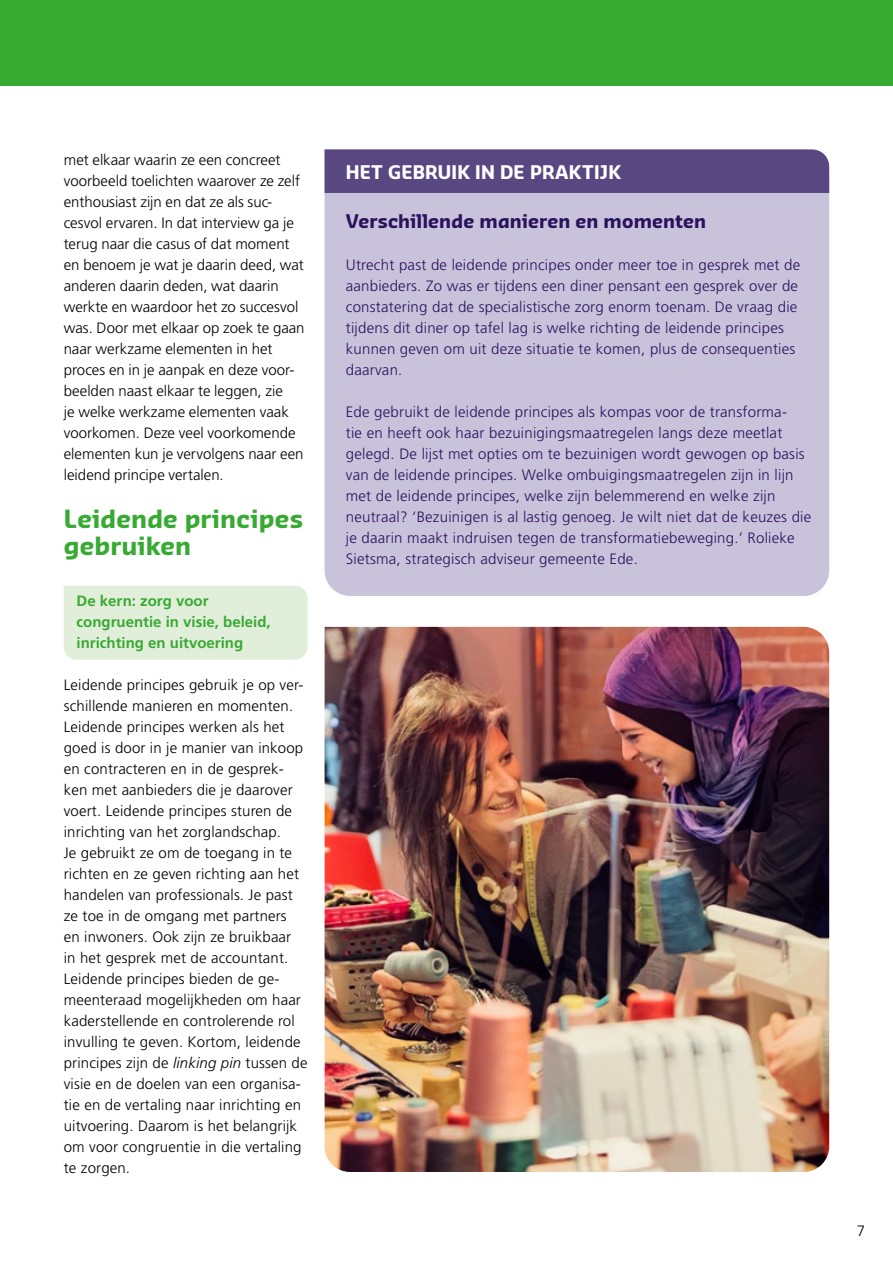
<style>
.page{position:relative;width:893px;height:1263px;background:#fff}
.page>*{position:absolute;margin:0;border:0;box-sizing:border-box;transform-origin:0 0}
.t1{font:700 24px/27px "Sansa Pro";letter-spacing:.01em;color:#37aa32}
.t2{font:700 18px "Sansa Pro";letter-spacing:.01em;color:#2a125c}
.t3{font:700 18px "Sansa Pro";letter-spacing:.01em;color:#fff}
.t4{font:300 15px/21px "Frutiger";letter-spacing:.01em;color:#000}
.t5{font:300 15px/21px "Frutiger";letter-spacing:.015em;color:#2a125c}
.t6{font:700 15px/21px "Frutiger";color:#37aa32}
.s1{font-style:italic}
</style>
<div class="page">
<div style="left:0;top:0;width:893px;height:85px;background:#37aa32"></div>
<div style="left:325px;top:193px;width:504px;height:403px;background:#c8c2db"></div>
<div style="left:325px;top:149px;width:504px;height:44px;background:#594782"></div>
<div style="left:64px;top:586px;width:244px;height:74px;background:#e1eed9"></div>
<img style="left:325px;top:627px;width:504px;height:545px">
<p class="t4" style="left:64px;top:149px;width:242px">met elkaar waarin ze een concreet voorbeeld toelichten waarover ze zelf enthousiast zijn en dat ze als suc&shy;cesvol ervaren. In dat interview ga je terug naar die casus of dat moment en benoem je wat je daarin deed, wat anderen daarin deden, wat daarin werkte en waardoor het zo succesvol was. Door met elkaar op zoek te gaan naar werkzame elementen in het proces en in je aanpak en deze voor&shy;beelden naast elkaar te leggen, zie<br>je welke werkzame elementen vaak voorkomen. Deze veel voorkomende elementen kun je vervolgens naar een leidend principe vertalen.</p>
<h1 class="t1" style="left:64px;top:505px;width:241px">Leidende principes gebruiken</h1>
<p class="t6" style="left:77px;top:590px;width:196px">De kern: zorg voor congruentie in visie, beleid, inrichting en uitvoering</p>
<p class="t4" style="left:64px;top:674px;width:245px">Leidende principes gebruik je op ver&shy;schillende manieren en momenten.<br>Leidende principes werken als het goed is door in je manier van inkoop en contracteren en in de gesprek&shy;ken met aanbieders die je daarover voert. Leidende principes sturen de inrichting van het zorglandschap.<br>Je gebruikt ze om de toegang in te richten en ze geven richting aan het handelen van professionals. Je past ze toe in de omgang met partners<br>en inwoners. Ook zijn ze bruikbaar<br>in het gesprek met de accountant.<br>Leidende principes bieden de ge&shy;meenteraad mogelijkheden om haar kaderstellende en controlerende rol invulling te geven. Kortom, leidende principes zijn de <span class="s1">linking pin</span> tussen de visie en de doelen van een organisa&shy;tie en de vertaling naar inrichting en uitvoering. Daarom is het belangrijk om voor congruentie in die vertaling te zorgen.</p>
<p class="t3" style="left:346px;top:160px;width:277px">HET GEBRUIK IN DE PRAKTIJK</p>
<p class="t2" style="left:346px;top:208px;width:362px">Verschillende manieren en momenten</p>
<p class="t5" style="left:346px;top:254px;width:456px">Utrecht past de leidende principes onder meer toe in gesprek met de aanbieders. Zo was er tijdens een diner pensant een gesprek over de constatering dat de specialistische zorg enorm toenam. De vraag die tijdens dit diner op tafel lag is welke richting de leidende principes kunnen geven om uit deze situatie te komen, plus de consequenties daarvan.</p>
<p class="t5" style="left:346px;top:401px;width:467px">Ede gebruikt de leidende principes als kompas voor de transforma-<br>tie en heeft ook haar bezuinigingsmaatregelen langs deze meetlat gelegd. De lijst met opties om te bezuinigen wordt gewogen op basis van de leidende principes. Welke ombuigingsmaatregelen zijn in lijn met de leidende principes, welke zijn belemmerend en welke zijn neutraal? ‘Bezuinigen is al lastig genoeg. Je wilt niet dat de keuzes die je daarin maakt indruisen tegen de transformatiebeweging.’ Rolieke Sietsma, strategisch adviseur gemeente Ede.</p>
<p class="t4" style="left:857px;top:1220px;width:10px">7</p>
</div>
